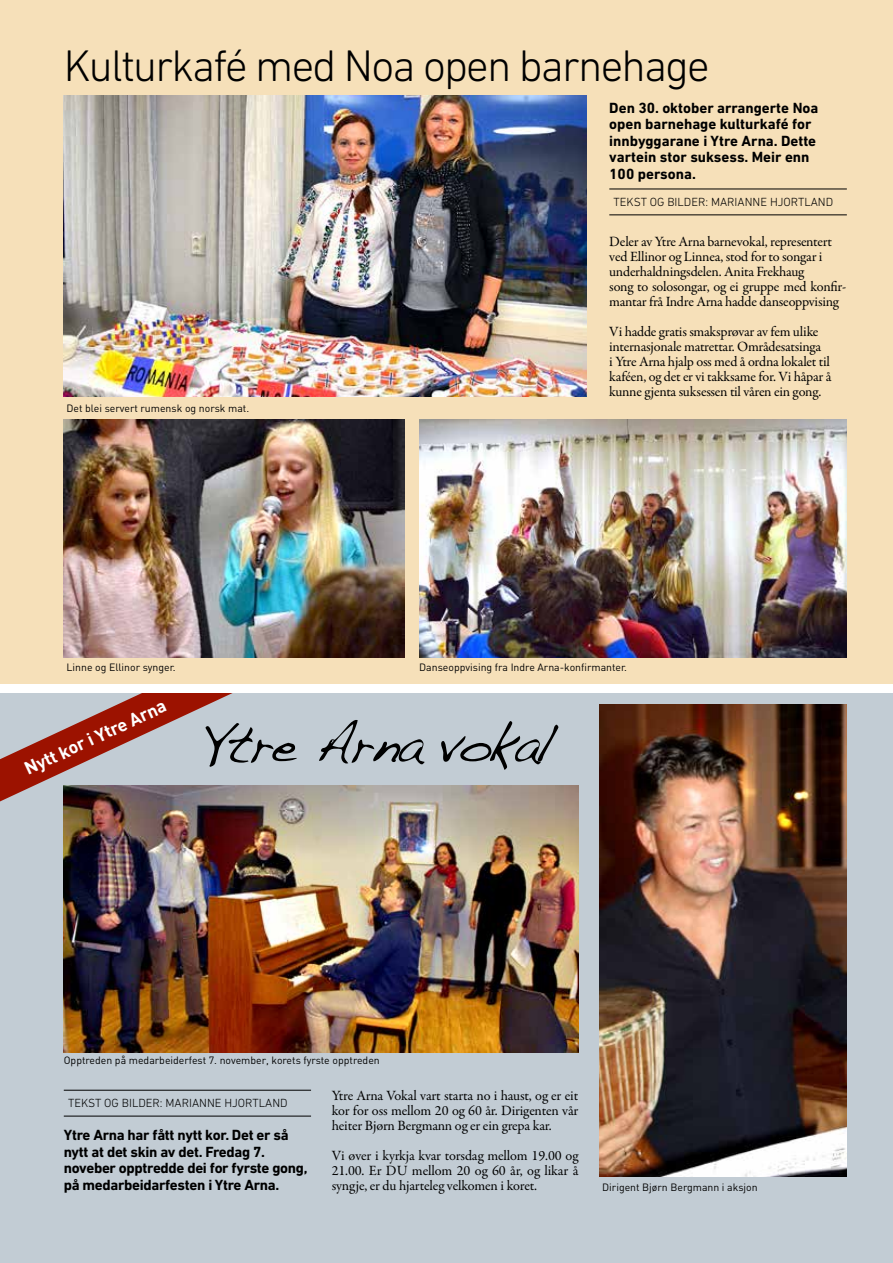
<style>
.page{position:relative;width:893px;height:1263px;background:#fff}
.page>*{position:absolute;margin:0;border:0;box-sizing:border-box;transform-origin:0 0}
.t1{font:52.5px "Handwriting Dakota";letter-spacing:-.04em;color:#000}
.t2{font:300 45px "DIN Next LT Pro";letter-spacing:-.04em;color:#000}
.t3{font:700 18px "DIN";color:#fff}
.t4{font:700 15px/16.5px "DIN Next LT Pro";letter-spacing:-.02em;color:#000}
.t5{font:700 15px/16.5px "DIN Next LT Pro";color:#000}
.t6{font:14.25px/15px "Garamond Premr Pro";letter-spacing:-.015em;color:#000;text-align:justify}
.t7{font:300 12px "DIN Next LT Pro";color:#000}
.t8{font:10.5px "DIN";color:#000}
.t9{font:700 10.5px "DIN";color:#000}
</style>
<div class="page">
<div style="left:0;top:693px;width:893px;height:570px;background:#c2ccd4"></div>
<img style="left:64px;top:786px;width:514px;height:266px">
<img style="left:600px;top:704px;width:246px;height:472px">
<svg style="left:0;top:693px;width:276px;height:108px"></svg>
<div style="left:0;top:0;width:893px;height:685px;background:#f6e0b9"></div>
<img style="left:64px;top:95px;width:523px;height:302px">
<img style="left:64px;top:420px;width:340px;height:238px">
<img style="left:419px;top:420px;width:427px;height:238px">
<hr style="left:64px;top:1090px;width:247px;height:1px;background:#000">
<hr style="left:64px;top:1116px;width:247px;height:1px;background:#000">
<hr style="left:609px;top:189px;width:238px;height:1px;background:#000">
<hr style="left:609px;top:215px;width:238px;height:1px;background:#000">
<p class="t9" style="left:64px;top:41px;width:7px">4</p>
<h2 class="t2" style="left:64px;top:40px;width:647px">KULTURKAFÉ MED NOA OPEN BARNEHAGE</h2>
<p class="t5" style="left:609px;top:99px;width:211px">Den 30. oktober arrangerte Noa open barnehage kulturkafé for innbyggarane i Ytre Arna. Dette vartein stor suksess. Meir enn<br>100 persona.</p>
<p class="t7" style="left:614px;top:195px;width:221px">TEKST OG BILDER: MARIANN E HJORTLAN D</p>
<p class="t8" style="left:67px;top:402px;width:184px">Det blei servert rumensk og norsk mat.</p>
<p class="t8" style="left:67px;top:660px;width:111px">Linne og Ellinor synger.</p>
<p class="t6" style="left:609px;top:235px;width:237px;text-align:left">Deler av Ytre Arna barnevokal, representert ved Ellinor og Linnea, stod for to songar i underhaldningsdelen. Anita Frekhaug<br>song to solosongar, og ei gruppe med konfir&shy;mantar frå Indre Arna hadde danseoppvising</p>
<p class="t6" style="left:609px;top:325px;width:224px;text-align:left">Vi hadde gratis smaksprøvar av fem ulike internasjonale matrettar. Områdesatsinga<br>i Ytre Arna hjalp oss med å ordna lokalet til kaféen, og det er vi takksame for. Vi håpar å kunne gjenta suksessen til våren ein gong.</p>
<p class="t8" style="left:419px;top:660px;width:209px">Danseoppvising fra I ndre Arna-konfirmanter.</p>
<p class="t3" style="left:21px;top:759px;width:156px;rotate:-25deg">Nytt kor i Ytre Arna</p>
<h1 class="t1" style="left:202px;top:712px;width:354px">Ytre Arna vokal</h1>
<p class="t8" style="left:64px;top:1053px;width:318px">Opptreden på medarbeiderfest 7. november, korets fyrste opptreden</p>
<p class="t7" style="left:68px;top:1096px;width:221px">TEKST OG BILDER: MARIANN E HJORTLAN D</p>
<p class="t4" style="left:64px;top:1127px;width:245px">Ytre Arna har fått nytt kor. Det er så nytt at det skin av det. Fredag 7. noveber opptredde dei for fyrste gong, på medarbeidarfesten i Ytre Arna.</p>
<p class="t6" style="left:332px;top:1088px;width:248px">Ytre Arna Vokal vart starta no i haust, og er eit kor for oss mellom 20 og 60 år. Dirigenten vår heiter Bjørn Bergmann og er ein grepa kar.</p>
<p class="t6" style="left:332px;top:1148px;width:248px">Vi øver i kyrkja kvar torsdag mellom 19.00 og 21.00. Er DU mellom 20 og 60 år, og likar å syngje, er du hjarteleg velkomen i koret.</p>
<p class="t8" style="left:602px;top:1180px;width:157px">Dirigent Bjørn Bergmann i aksjon</p>
</div>
